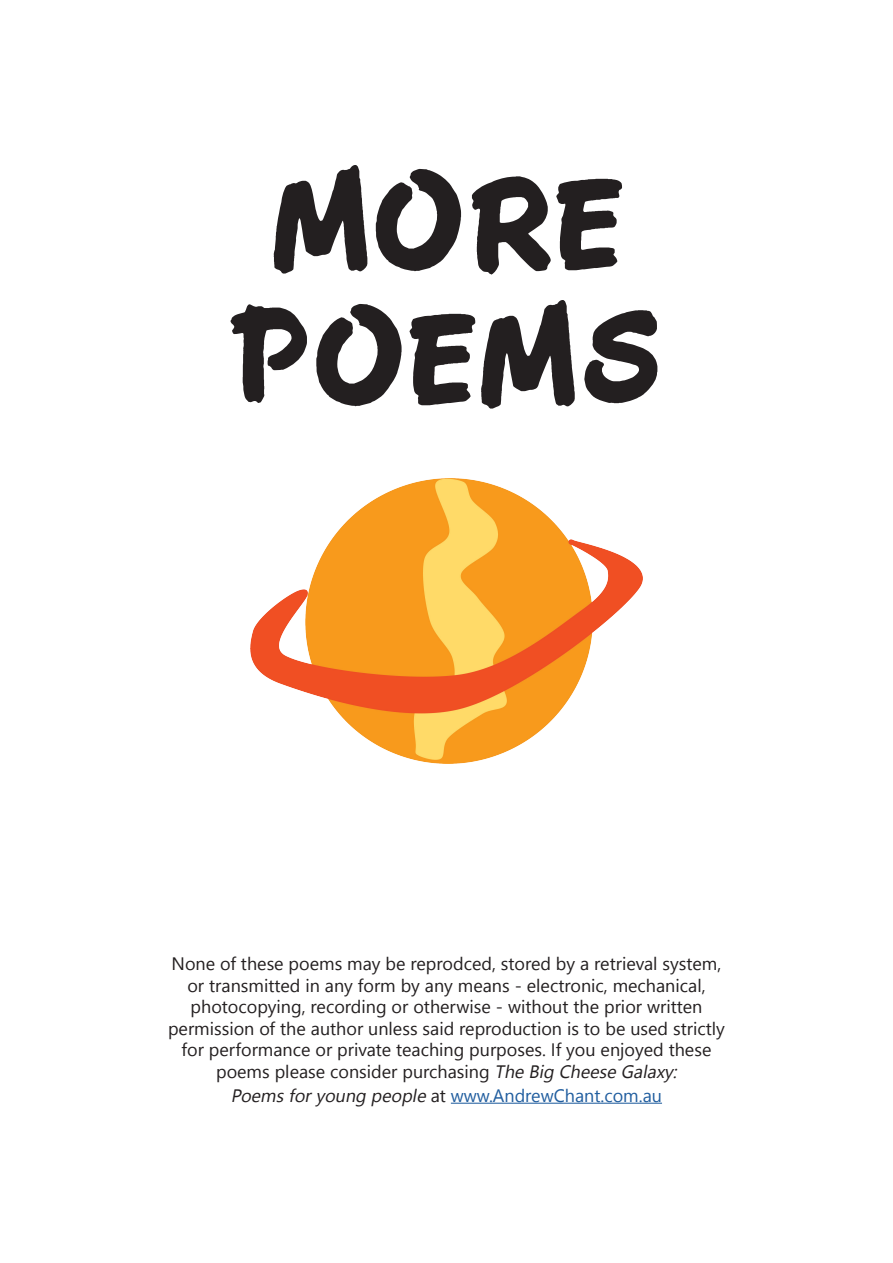
<style>
.page{position:relative;width:893px;height:1263px;background:#fff}
.page>*{position:absolute;margin:0;border:0;box-sizing:border-box;transform-origin:0 0}
.t1{font:135px "CAC Moose";letter-spacing:-.02em;color:#231f20}
.t2{font:18px "Segoe UI Symbol";color:#231f20}
.t3{font:italic 18px "Segoe UI Symbol";color:#231f20}
.t4{font:18px "Segoe UI Symbol";color:#215e9f}
</style>
<div class="page">
<img style="left:251px;top:478px;width:391px;height:285px">
<hr style="left:451px;top:1103px;width:211px;height:1px;background:#215e9f">
<p class="t1" style="left:267px;top:143px;width:361px">MORE</p>
<p class="t1" style="left:230px;top:278px;width:434px">POEMS</p>
<p class="t2" style="left:185px;top:953px;width:91px">□■ □ ▼ ▲</p>
<p class="t2" style="left:501px;top:953px;width:26px">▲▼□</p>
<p class="t2" style="left:610px;top:953px;width:84px">▼ ❖● ▲▲▼</p>
<p class="t2" style="left:187px;top:975px;width:95px">□ ▼ ■▲ ▼▼</p>
<p class="t2" style="left:310px;top:975px;width:66px">■ ■ □</p>
<p class="t2" style="left:434px;top:975px;width:12px">■</p>
<p class="t2" style="left:536px;top:975px;width:56px">● ▼□■</p>
<p class="t2" style="left:211px;top:996px;width:47px">□▼□ □</p>
<p class="t2" style="left:281px;top:996px;width:151px">■ □ ■ □ □▼</p>
<p class="t2" style="left:525px;top:996px;width:56px">▼ □◆▼ ▼</p>
<p class="t2" style="left:625px;top:996px;width:78px">□ ▼▼ ■</p>
<p class="t2" style="left:214px;top:1018px;width:74px">▲▲ □■ □ ▼</p>
<p class="t2" style="left:320px;top:1018px;width:112px">◆▼ □ ◆■● ▲▲ ▲</p>
<p class="t2" style="left:491px;top:1018px;width:111px">□ ◆ ▼□■ ▲ ▼□</p>
<p class="t2" style="left:673px;top:1018px;width:45px">▲▼ ▼●</p>
<p class="t2" style="left:315px;top:1039px;width:88px">□ ❖ ▼ ▼</p>
<p class="t2" style="left:444px;top:1039px;width:100px">■ ◆ □▲▲</p>
<p class="t2" style="left:575px;top:1039px;width:62px">□◆ ■□</p>
<p class="t2" style="left:227px;top:1061px;width:91px">□ ▲ ●▲</p>
<p class="t2" style="left:339px;top:1061px;width:30px">□■▲</p>
<p class="t2" style="left:413px;top:1061px;width:68px">◆ ▲■</p>
<p class="t3" style="left:240px;top:1085px;width:124px">□ ▲ □ □◆■</p>
<p class="t3" style="left:391px;top:1085px;width:57px">□● ▼</p>
<p class="t4" style="left:504px;top:1085px;width:12px">■</p>
<p class="t4" style="left:584px;top:1085px;width:41px">■▼ □</p>
</div>
